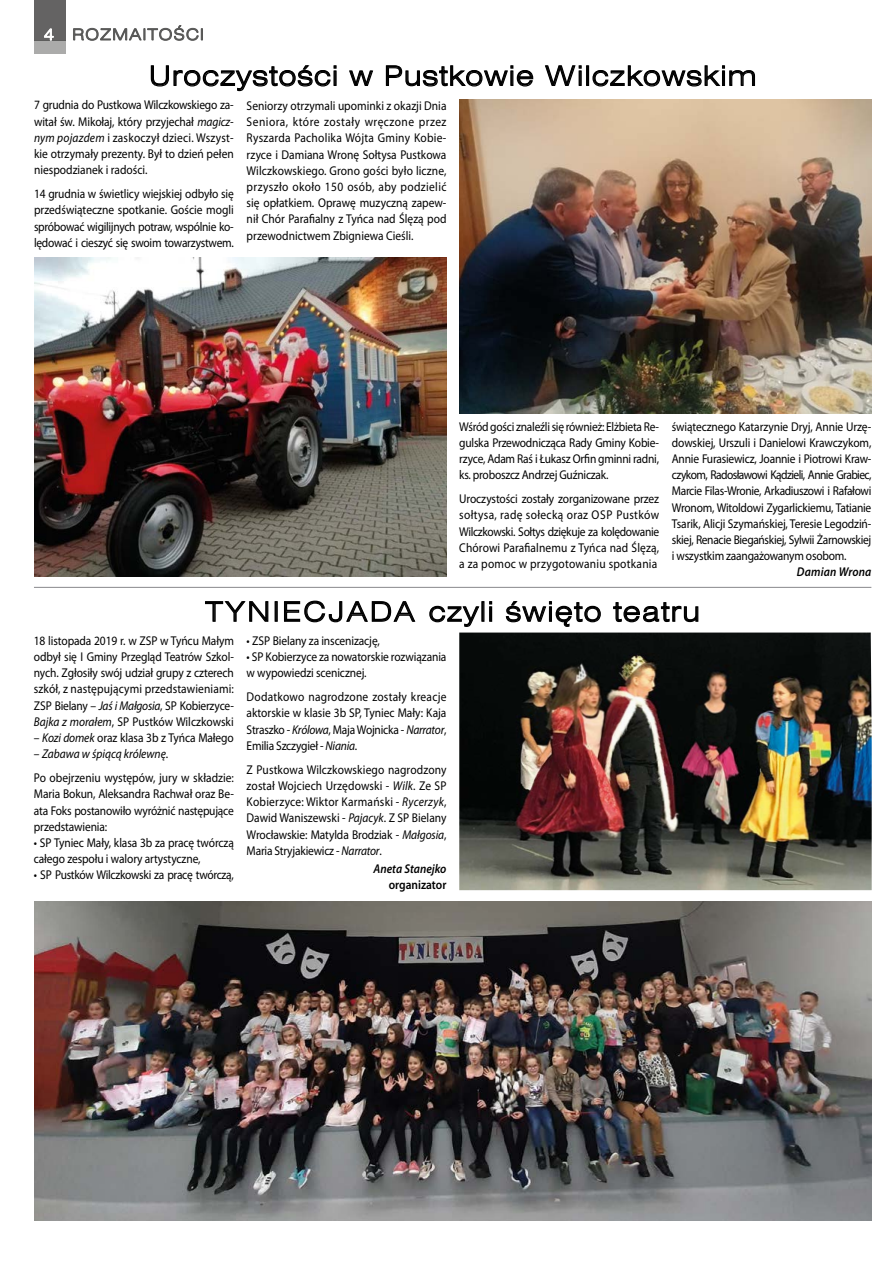
<style>
.page{position:relative;width:893px;height:1263px;background:#fff}
.page>*{position:absolute;margin:0;border:0;box-sizing:border-box;transform-origin:0 0}
.t1{font:27px "Swis 721 Lt Ex EU";letter-spacing:.05em;color:#000}
.t2{font:15.75px "Swis 721 Lt Ex EU";letter-spacing:.075em;color:#575756}
.t3{font:12.75px/16.2px "Myriad Pro";letter-spacing:-.01em;color:#000;text-align:justify;scale:.9 1}
.t4{font:italic 600 12.75px "Myriad Pro";color:#000;scale:.9 1}
.t5{font:600 12.75px "Myriad Pro";color:#000;scale:.9 1}
.s1{color:#fff}
.s2{font-style:italic}
</style>
<div class="page">
<hr style="left:34px;top:587px;width:837px;height:1px;background:#969699">
<img style="left:459px;top:632px;width:413px;height:258px">
<img style="left:459px;top:100px;width:412px;height:313px">
<img style="left:34px;top:257px;width:412px;height:319px">
<svg style="left:150px;top:65px;width:187px;height:27px"></svg>
<svg style="left:349px;top:70px;width:25px;height:16px"></svg>
<svg style="left:385px;top:65px;width:149px;height:22px"></svg>
<svg style="left:545px;top:65px;width:37px;height:21px"></svg>
<div style="left:579px;top:70px;width:3px;height:16px;border:1px solid #000"></div>
<div style="left:586px;top:65px;width:3px;height:21px;border:1px solid #000"></div>
<svg style="left:592px;top:65px;width:164px;height:22px"></svg>
<svg style="left:205px;top:601px;width:64px;height:21px"></svg>
<div style="left:275px;top:601px;width:3px;height:21px;border:1px solid #000"></div>
<svg style="left:284px;top:600px;width:132px;height:23px"></svg>
<svg style="left:429px;top:605px;width:51px;height:22px"></svg>
<div style="left:489px;top:606px;width:3px;height:16px;border:1px solid #000"></div>
<svg style="left:505px;top:601px;width:96px;height:26px"></svg>
<svg style="left:613px;top:602px;width:86px;height:21px"></svg>
<img style="left:34px;top:902px;width:838px;height:318px">
<svg style="left:73px;top:25px;width:130px;height:16px"></svg>
<div style="left:34px;top:0;width:32px;height:40px;background:#646363"></div>
<div style="left:34px;top:40px;width:32px;height:13px;background:#ababaa"></div>
<svg style="left:44px;top:28px;width:10px;height:13px"></svg>
<p class="t2" style="left:44px;top:25px;width:162px"><span class="s1">4</span> ROZMAITOŚCI</p>
<h1 class="t1" style="left:149px;top:60px;width:609px">Uroczystości w Pustkowie Wilczkowskim</h1>
<p class="t3" style="left:34px;top:97px;width:223px">7 grudnia do Pustkowa Wilczkowskiego za&shy;witał św. Mikołaj, który przyjechał <span class="s2">magicz&shy;nym pojazdem</span> i zaskoczył dzieci. Wszyst&shy;kie otrzymały prezenty. Był to dzień pełen niespodzianek i radości.</p>
<p class="t3" style="left:34px;top:186px;width:223px">14 grudnia w świetlicy wiejskiej odbyło się przedświąteczne spotkanie. Goście mogli spróbować wigilijnych potraw, wspólnie ko&shy;lędować i cieszyć się swoim towarzystwem.</p>
<p class="t3" style="left:247px;top:97px;width:224px">Seniorzy otrzymali upominki z okazji Dnia Seniora, które zostały wręczone przez Ryszarda Pacholika Wójta Gminy Kobie&shy;rzyce i Damiana Wronę Sołtysa Pustkowa Wilczkowskiego. Grono gości było liczne, przyszło około 150 osób, aby podzielić się opłatkiem. Oprawę muzyczną zapew&shy;nił Chór Parafialny z Tyńca nad Ślęzą pod przewodnictwem Zbigniewa Cieśli.</p>
<p class="t3" style="left:459px;top:418px;width:224px">Wśród gości znaleźli się również: Elżbieta Re&shy;gulska Przewodnicząca Rady Gminy Kobie&shy;rzyce, Adam Raś i Łukasz Orfin gminni radni, ks. proboszcz Andrzej Guźniczak.</p>
<p class="t3" style="left:459px;top:491px;width:224px">Uroczystości zostały zorganizowane przez sołtysa, radę sołecką oraz OSP Pustków Wilczkowski. Sołtys dziękuje za kolędowanie Chórowi Parafialnemu z Tyńca nad Ślęzą, a za pomoc w przygotowaniu spotkania</p>
<p class="t3" style="left:672px;top:418px;width:223px">świątecznego Katarzynie Dryj, Annie Urzę&shy;dowskiej, Urszuli i Danielowi Krawczykom, Annie Furasiewicz, Joannie i Piotrowi Kraw&shy;czykom, Radosławowi Kądzieli, Annie Grabiec, Marcie Filas-Wronie, Arkadiuszowi i Rafałowi Wronom, Witoldowi Zygarlickiemu, Tatianie Tsarik, Alicji Szymańskiej, Teresie Legodziń&shy;skiej, Renacie Biegańskiej, Sylwii Żarnowskiej i wszystkim zaangażowanym osobom.</p>
<p class="t4" style="left:797px;top:564px;width:84px">Damian Wrona</p>
<h1 class="t1" style="left:206px;top:596px;width:496px">TYNIECJADA czyli święto teatru</h1>
<p class="t3" style="left:34px;top:632px;width:224px">18 listopada 2019 r. w ZSP w Tyńcu Małym odbył się I Gminy Przegląd Teatrów Szkol&shy;nych. Zgłosiły swój udział grupy z czterech szkół, z następującymi przedstawieniami:<br>ZSP Bielany – <span class="s2">Jaś i Małgosia</span>, SP Kobierzyce-<span class="s2">Bajka z morałem</span>, SP Pustków Wilczkowski</p>
<p class="t3" style="left:34px;top:729px;width:224px">– <span class="s2">Kozi domek</span> oraz klasa 3b z Tyńca Małego</p>
<p class="t3" style="left:34px;top:742px;width:224px;line-height:24px">– <span class="s2">Zabawa w śpiącą królewnę</span>.<br>Po obejrzeniu występów, jury w składzie:</p>
<p class="t3" style="left:34px;top:786px;width:224px">Maria Bokun, Aleksandra Rachwał oraz Be&shy;ata Foks postanowiło wyróżnić następujące przedstawienia:</p>
<p class="t3" style="left:34px;top:834px;width:224px">• SP Tyniec Mały, klasa 3b za pracę twórczą całego zespołu i walory artystyczne,</p>
<p class="t3" style="left:34px;top:867px;width:224px">• SP Pustków Wilczkowski za pracę twórczą,</p>
<p class="t3" style="left:247px;top:632px;width:150px">• ZSP Bielany za inscenizację,</p>
<p class="t3" style="left:247px;top:648px;width:224px">• SP Kobierzyce za nowatorskie rozwiązania w wypowiedzi scenicznej.</p>
<p class="t3" style="left:247px;top:689px;width:224px">Dodatkowo nagrodzone zostały kreacje aktorskie w klasie 3b SP, Tyniec Mały: Kaja Straszko - <span class="s2">Królowa</span>, Maja Wojnicka - <span class="s2">Narrator</span>, Emilia Szczygieł - <span class="s2">Niania</span>.</p>
<p class="t3" style="left:247px;top:761px;width:224px">Z Pustkowa Wilczkowskiego nagrodzony został Wojciech Urzędowski - <span class="s2">Wilk</span>. Ze SP Kobierzyce: Wiktor Karmański - <span class="s2">Rycerzyk</span>, Dawid Waniszewski - <span class="s2">Pajacyk</span>. Z SP Bielany Wrocławskie: Matylda Brodziak - <span class="s2">Małgosia</span>, Maria Stryjakiewicz - <span class="s2">Narrator</span>.</p>
<p class="t4" style="left:374px;top:860px;width:83px">Aneta Stanejko</p>
<p class="t5" style="left:389px;top:877px;width:66px">organizator</p>
</div>
